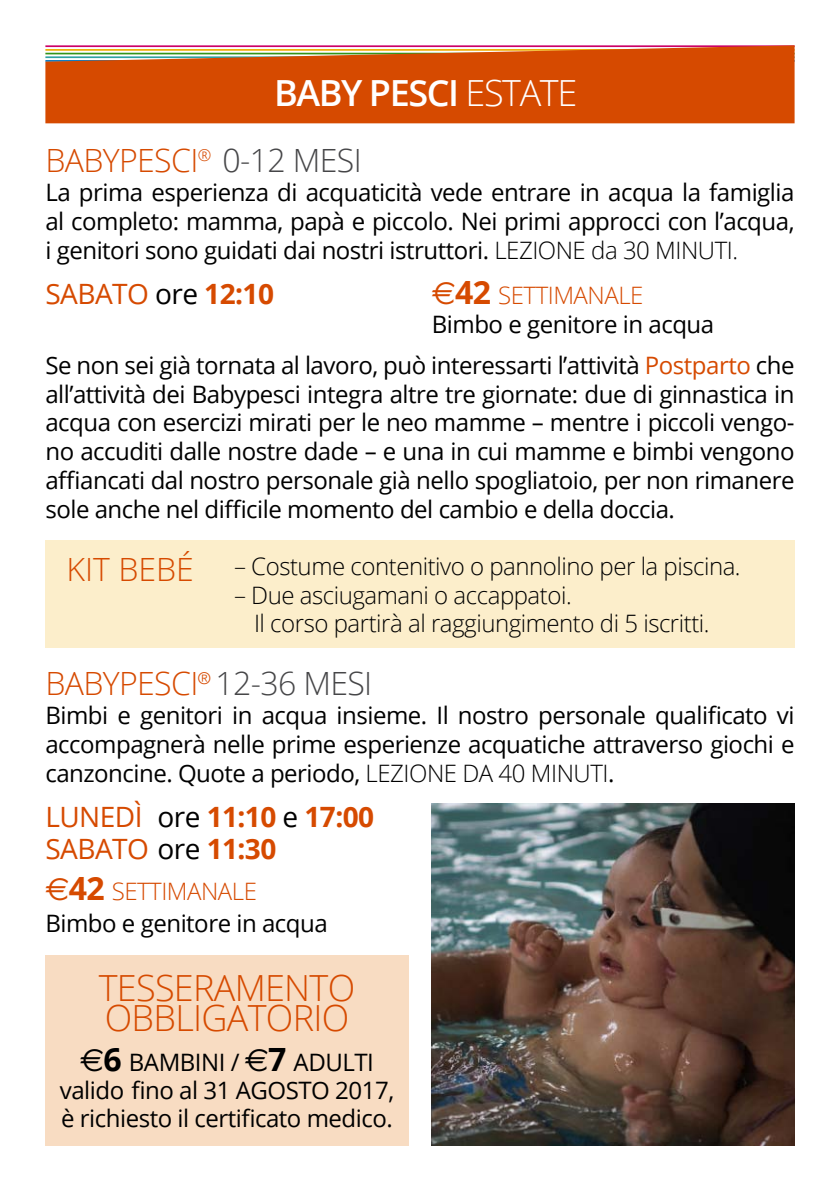
<style>
.page{position:relative;width:840px;height:1191px;background:#fff}
.page>*{position:absolute;margin:0;border:0;box-sizing:border-box;transform-origin:0 0}
.t1{font:300 36px/30px "Open Sans";letter-spacing:-.02em;color:#d64a00}
.t2{font:600 36px "Open Sans";letter-spacing:-.04em;color:#fff}
.t3{font:300 32px "Open Sans";letter-spacing:-.02em;color:#d64a00}
.t4{font:700 28px/32px "Open Sans";letter-spacing:-.02em;color:#d64a00}
.t5{font:28px "Open Sans";letter-spacing:-.02em;color:#d64a00}
.t6{font:24px/28.8px "Open Sans";letter-spacing:-.02em;color:#000;text-align:justify}
.t7{font:300 24px/28.8px "Open Sans";letter-spacing:-.02em;color:#000}
.s1{font-weight:300}
.s2{color:#464648}
.s3{color:#000}
.s4{font-weight:700}
.s5{font-family:"Euro Sans";font-size:32px;color:#d64a00}
.s6{font-weight:700;font-size:32px;color:#d64a00}
.s7{font-weight:300;color:#d64a00}
.s8{color:#d64a00}
.s9{font-size:32px;color:#d64a00}
.s10{font-weight:400}
.s11{font-weight:400;color:#000}
.s12{font-family:"Euro Sans";font-size:32px}
.s13{font-weight:700;font-size:32px}
</style>
<div class="page">
<div style="left:45px;top:540px;width:749px;height:108px;background:#fceecb"></div>
<img style="left:431px;top:804px;width:363px;height:341px">
<svg style="left:45px;top:45px;width:749px;height:78px;background:#d55612"></svg>
<div style="left:45px;top:954px;width:363px;height:191px;background:#f8dcc2"></div>
<h1 class="t2" style="left:274px;top:68px;width:304px">BABY PESCI <span class="s1">ESTATE</span></h1>
<h2 class="t3" style="left:45px;top:139px;width:318px">BABYPESCI<sup>®</sup> <span class="s2">0-12 MESI</span></h2>
<p class="t6" style="left:45px;top:177px;width:750px">La prima esperienza di acquaticità vede entrare in acqua la famiglia al completo: mamma, papà e piccolo. Nei primi approcci con l’acqua, i genitori sono guidati dai nostri istruttori. <span class="s1">LEZION E DA 30 MIN UTI.</span></p>
<p class="t5" style="left:45px;top:274px;width:230px">sabato <span class="s3">ore</span> <span class="s4">12:10</span></p>
<p class="t6" style="left:431px;top:280px;width:284px"><span class="s5">E</span><span class="s6">42</span> <span class="s7">SETTIMANALE<br></span>Bimbo e genitore in acqua</p>
<p class="t6" style="left:45px;top:350px;width:750px">Se non sei già tornata al lavoro, può interessarti l’attività <span class="s8">Postparto</span> che all’attività dei Babypesci integra altre tre giornate: due di ginnastica in acqua con esercizi mirati per le neo mamme – mentre i piccoli vengo&shy;no accuditi dalle nostre dade – e una in cui mamme e bimbi vengono affiancati dal nostro personale già nello spogliatoio, per non rimanere sole anche nel difficile momento del cambio e della doccia.</p>
<p class="t7" style="left:67px;top:551px;width:675px"><span class="s9">KIT BEBÉ</span> – COSTUME CONTENITIVO O PANNOLINO PER LA PISCINA.</p>
<p class="t7" style="left:254px;top:580px;width:457px;text-indent:-20px">– DUE ASCIUGAMANI O ACCAPPATOI.<br>I L CORSO PARTIRÀ AL RAGGIUNGIMENTO DI 5 ISCRITTI.</p>
<h2 class="t3" style="left:45px;top:662px;width:328px">BABYPESCI<sup>®</sup> <span class="s2">12-36 MESI</span></h2>
<p class="t6" style="left:45px;top:700px;width:750px">Bimbi e genitori in acqua insieme. Il nostro personale qualificato vi accompagnerà nelle prime esperienze acquatiche attraverso giochi e canzoncine. Quote a periodo, <span class="s1">LEZION E DA 40 MIN UTI</span>.</p>
<p class="t4" style="left:45px;top:800px;width:330px"><span class="s10">lunedì</span> <span class="s11">ore</span> 11:10 <span class="s11">e</span> 17:00 <span class="s10">sabato</span> <span class="s11">ore</span> 11:30</p>
<p class="t6" style="left:45px;top:874px;width:284px;line-height:32px"><span class="s5">E</span><span class="s6">42</span> <span class="s7">SETTIMANALE<br></span>Bimbo e genitore in acqua</p>
<h1 class="t1" style="left:99px;top:972px;width:245px">TESSERAMENTO<br>OBBLIGATORIO</h1>
<p class="t6" style="left:60px;top:1047px;width:335px;line-height:28px;text-align:center"><span class="s12">E</span><span class="s13">6</span> bambi ni / <span class="s12">E</span><span class="s13">7</span> adulti valido fino al 31 AGOSTO 2017, è richiesto il certificato medico.</p>
</div>
